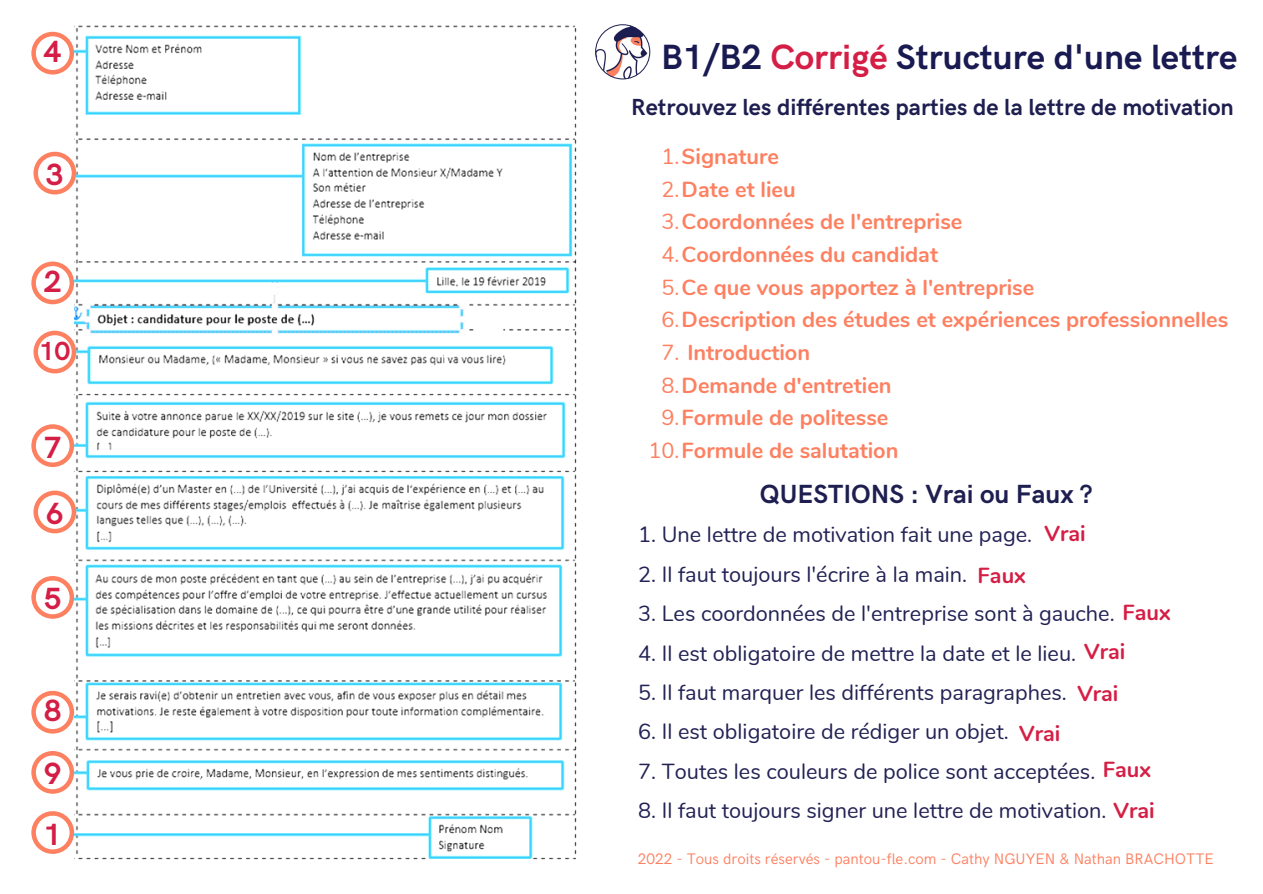
<style>
.page{position:relative;width:1263px;height:894px;background:#fff}
.page>*{position:absolute;margin:0;border:0;box-sizing:border-box;transform-origin:0 0}
.t1{font:700 35.1px "HK Grotesk";color:#191a51}
.t2{font:700 30.75px/66.3px "HK Grotesk";color:#d51e45}
.t3{font:700 26.25px "HK Grotesk";color:#1e1f50}
.t4{font:700 26.25px "HK Grotesk";color:#d51e45}
.t5{font:700 23.4px "HK Grotesk";color:#1e1f50}
.t6{font:21.75px "Nunito";color:#225}
.t7{font:700 21.75px/32.5px "Nunito";color:#fd8061}
.t8{font:700 21.75px "Nunito";color:#d51e45}
.t9{font:15.3px "HK Grotesk";color:#fd8061}
.s1{color:#d51e45}
.s2{font-weight:400}
.s3{font-weight:700;color:#d51e45}
</style>
<div class="page">
<svg style="left:595px;top:24px;width:55px;height:55px"></svg>
<img style="left:74px;top:25px;width:503px;height:835px">
<svg style="left:31px;top:32px;width:43px;height:42px"></svg>
<svg style="left:33px;top:152px;width:43px;height:42px"></svg>
<svg style="left:31px;top:261px;width:43px;height:43px"></svg>
<svg style="left:31px;top:751px;width:43px;height:42px"></svg>
<svg style="left:33px;top:490px;width:43px;height:43px"></svg>
<svg style="left:33px;top:330px;width:43px;height:43px"></svg>
<svg style="left:31px;top:424px;width:43px;height:43px"></svg>
<svg style="left:31px;top:576px;width:43px;height:42px"></svg>
<svg style="left:31px;top:690px;width:43px;height:43px"></svg>
<svg style="left:31px;top:811px;width:43px;height:42px"></svg>
<h2 class="t2" style="left:44px;top:20px;width:19px">4</h2>
<h2 class="t2" style="left:46px;top:143px;width:19px">3</h2>
<h2 class="t2" style="left:44px;top:249px;width:19px">2</h2>
<p class="t4" style="left:40px;top:336px;width:32px">10</p>
<h2 class="t2" style="left:44px;top:415px;width:21px">7<br>6</h2>
<h2 class="t2" style="left:44px;top:566px;width:19px">5</h2>
<h2 class="t2" style="left:44px;top:678px;width:19px">8</h2>
<h2 class="t2" style="left:44px;top:741px;width:19px">9</h2>
<h2 class="t2" style="left:44px;top:801px;width:19px">1</h2>
<h1 class="t1" style="left:661px;top:38px;width:577px">B1/B2 <span class="s1">Corrigé</span> Structure d'une lettre</h1>
<p class="t5" style="left:631px;top:94px;width:604px">Retrouvez les différentes parties de la lettre de motivation</p>
<p class="t7" style="left:661px;top:140px;width:568px"><span class="s2">1.</span>Signature<br><span class="s2">2.</span>Date et lieu<br><span class="s2">3.</span>Coordonnées de l'entreprise<br><span class="s2">4.</span>Coordonnées du candidat<br><span class="s2">5.</span>Ce que vous apportez à l'entreprise<br><span class="s2">6.</span>Description des études et expériences professionnelles</p>
<p class="t7" style="left:661px;top:336px;width:150px"><span class="s2">7.</span> Introduction</p>
<p class="t7" style="left:661px;top:369px;width:232px"><span class="s2">8.</span>Demande d'entretien</p>
<p class="t7" style="left:661px;top:401px;width:228px"><span class="s2">9.</span>Formule de politesse</p>
<p class="t7" style="left:648px;top:434px;width:252px"><span class="s2">10.</span>Formule de salutation</p>
<p class="t3" style="left:760px;top:479px;width:334px">QUESTIONS : Vrai ou Faux ?</p>
<p class="t6" style="left:638px;top:520px;width:396px">1. Une lettre de motivation fait une page.</p>
<p class="t6" style="left:638px;top:559px;width:330px">2. Il faut toujours l'écrire à la main.</p>
<p class="t6" style="left:638px;top:599px;width:534px">3. Les coordonnées de l'entreprise sont à gauche. <span class="s3">Faux</span></p>
<p class="t6" style="left:638px;top:638px;width:488px">4. Il est obligatoire de mettre la date et le lieu. <span class="s3">Vrai</span></p>
<p class="t6" style="left:638px;top:677px;width:430px">5. Il faut marquer les différents paragraphes.</p>
<p class="t6" style="left:638px;top:717px;width:372px">6. Il est obligatoire de rédiger un objet.</p>
<p class="t6" style="left:638px;top:756px;width:459px">7. Toutes les couleurs de police sont acceptées.</p>
<p class="t6" style="left:638px;top:796px;width:518px">8. Il faut toujours signer une lettre de motivation. <span class="s3">Vrai</span></p>
<p class="t8" style="left:1045px;top:518px;width:43px">Vrai</p>
<p class="t8" style="left:978px;top:561px;width:50px">Faux</p>
<p class="t8" style="left:1077px;top:679px;width:43px">Vrai</p>
<p class="t8" style="left:1019px;top:718px;width:43px">Vrai</p>
<p class="t8" style="left:1103px;top:754px;width:50px">Faux</p>
<p class="t9" style="left:638px;top:849px;width:577px">2022 - Tous droits réservés - pantou-fle.com - Cathy NGUYEN &amp; Nathan BRACHOTTE</p>
</div>
